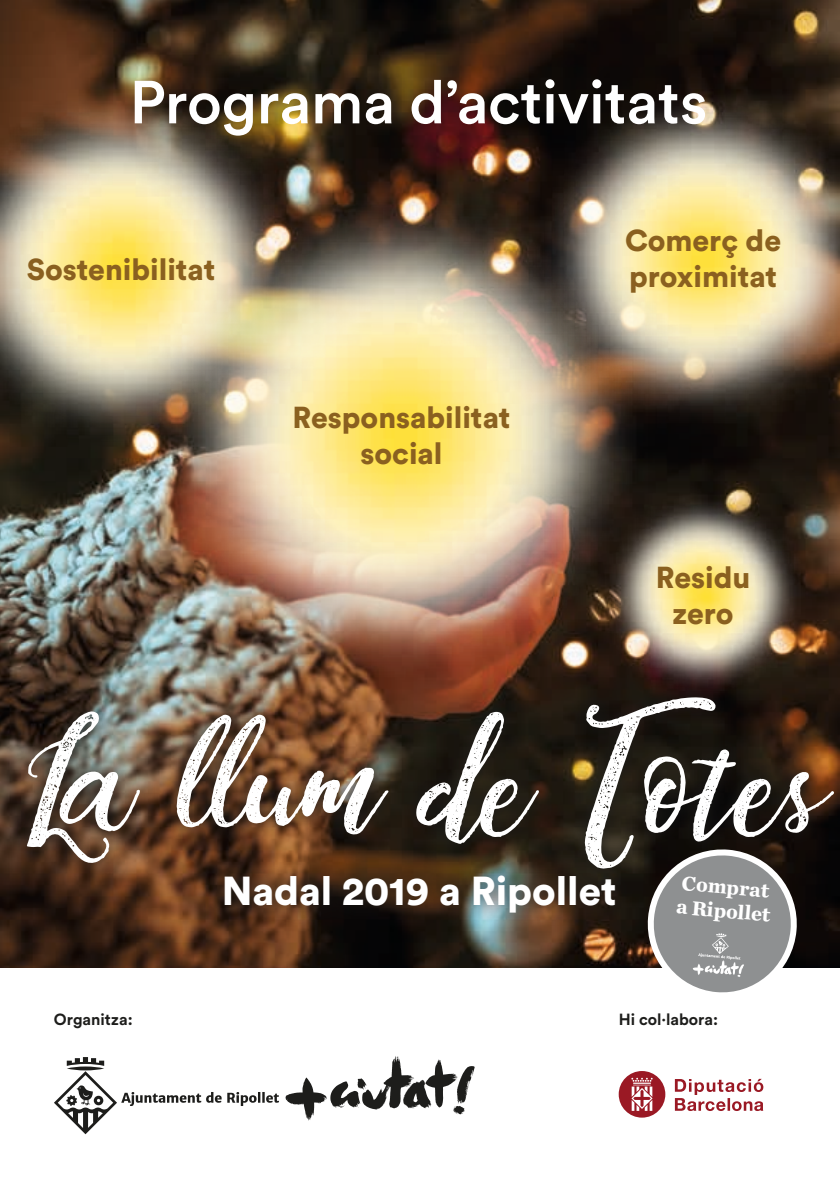
<style>
.page{position:relative;width:840px;height:1191px;background:#fff}
.page>*{position:absolute;margin:0;border:0;box-sizing:border-box;transform-origin:0 0}
.t1{font:160px "Dandeleon Vintage Demo";color:#fff}
.t2{font:500 60px "Circular Std";letter-spacing:-.005em;color:#fff}
.t3{font:900 40px "Circular Std";color:#fff}
.t4{font:900 30px/36px "Circular Std";color:#8a6020;text-align:center}
.t5{font:700 21px/24px "Chronicle Text G1";color:#fff}
.t6{font:700 16px "Circular Std";color:#1d1d1b}
</style>
<div class="page">
<img style="left:0;top:0;width:839px;height:967px">
<svg style="left:285px;top:1056px;width:190px;height:64px"></svg>
<svg style="left:54px;top:1057px;width:225px;height:77px"></svg>
<svg style="left:674px;top:1078px;width:89px;height:33px"></svg>
<svg style="left:618px;top:1071px;width:47px;height:46px"></svg>
<img style="left:0;top:13px;width:376px;height:510px">
<img style="left:49px;top:82px;width:509px;height:599px">
<img style="left:558px;top:499px;width:281px;height:182px">
<svg style="left:202px;top:884px;width:434px;height:49px;background:#403125"></svg>
<svg style="left:12px;top:681px;width:827px;height:203px;background:#412f20"></svg>
<svg style="left:640px;top:842px;width:163px;height:151px"></svg>
<img style="left:460px;top:14px;width:379px;height:485px">
<h2 class="t2" style="left:129px;top:65px;width:579px">Programa d’activitats</h2>
<p class="t4" style="left:27px;top:251px;width:190px">Sostenibilitat</p>
<p class="t4" style="left:292px;top:399px;width:219px">Responsabilitat social</p>
<p class="t4" style="left:624px;top:221px;width:157px;text-align:left">Comerç de proximitat</p>
<p class="t4" style="left:655px;top:558px;width:96px">Residu zero</p>
<h1 class="t1" style="left:16px;top:689px;width:807px">La llum de Totes</h1>
<p class="t5" style="left:679px;top:869px;width:96px;rotate:5deg">Comprat a Ripollet</p>
<h3 class="t3" style="left:221px;top:864px;width:396px">Nadal 2019 a Ripollet</h3>
<p class="t6" style="left:54px;top:1008px;width:80px">Organitza:</p>
<p class="t6" style="left:618px;top:1008px;width:101px">Hi col·labora:</p>
</div>
